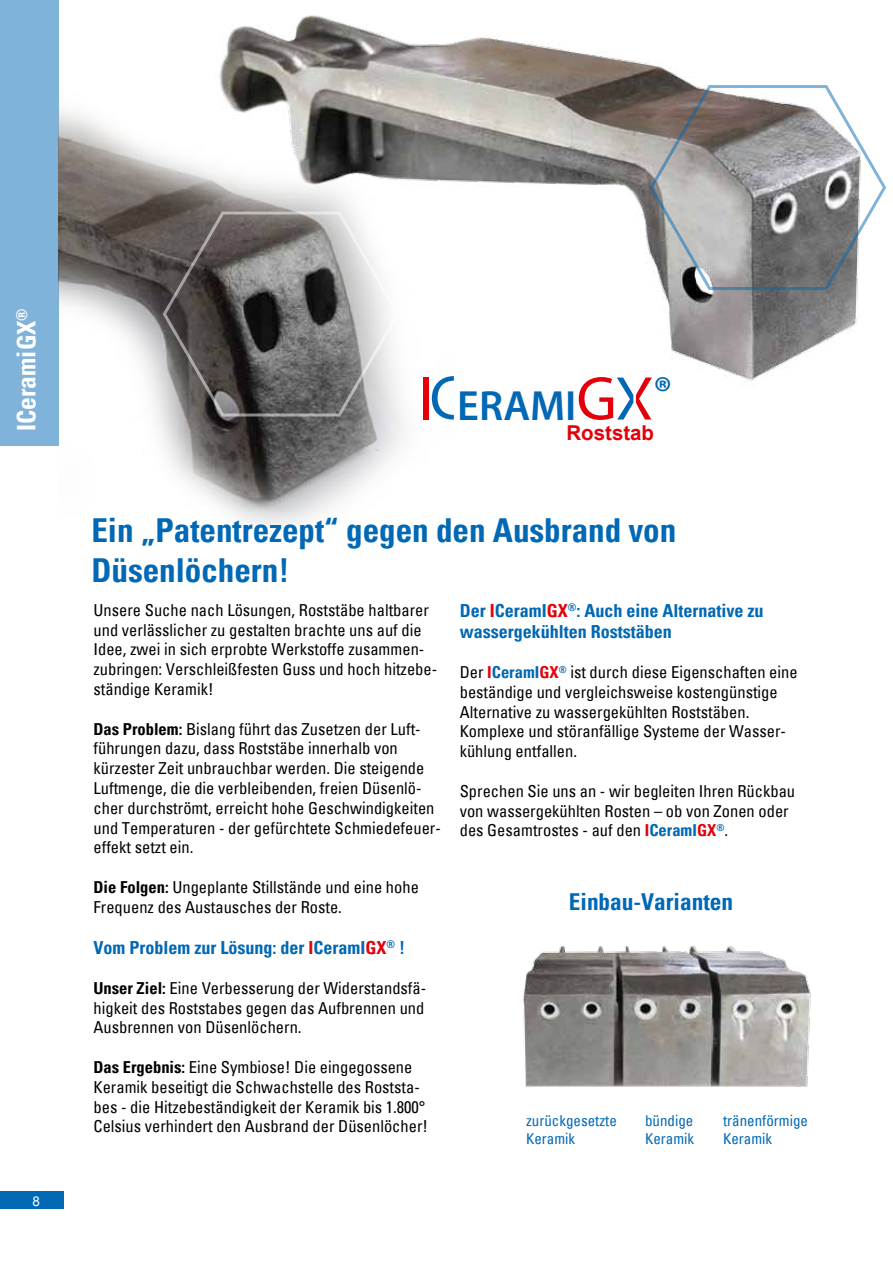
<style>
.page{position:relative;width:893px;height:1263px;background:#fff}
.page>*{position:absolute;margin:0;border:0;box-sizing:border-box;transform-origin:0 0}
.t1{font:600 42.45px "Myriad Pro";color:#0068b4}
.t2{font:700 condensed 33px/39.6px "Univers";color:#0068b4}
.t3{font:700 condensed 25.5px "Univers";color:#fff}
.t4{font:700 condensed 23.25px "Univers";color:#0068b4}
.t5{font:700 20.4px "Arial";color:#e3000b}
.t6{font:700 condensed 18px/21.6px "Univers";color:#0068b4}
.t7{font:condensed 16.5px/19.8px "Univers";color:#000}
.t8{font:condensed 15px/18px "Univers";color:#0068b4}
.t9{font:13.5px "Arial";color:#fff}
.s1{font-weight:400;font-size:62.25px;color:#e3000b}
.s2{color:#e3000b}
.s3{font-weight:700;color:#e3000b}
.s4{font-weight:700;color:#0068b4}
.s5{font-weight:700}
</style>
<div class="page">
<div style="left:0;top:1192px;width:64px;height:17px;background:#0068b4"></div>
<div style="left:0;top:0;width:58px;height:445px;background:#80b3d9"></div>
<img style="left:58px;top:0;width:796px;height:524px">
<svg style="left:648px;top:84px;width:206px;height:207px;background:#979696"></svg>
<svg style="left:432px;top:376px;width:22px;height:43px"></svg>
<svg style="left:617px;top:377px;width:35px;height:43px"></svg>
<svg style="left:161px;top:210px;width:240px;height:208px;background:#7d7b7a"></svg>
<img style="left:523px;top:946px;width:288px;height:141px">
<img style="left:854px;top:132px;width:32px;height:194px">
<h3 class="t3" style="left:11px;top:431px;width:124px;rotate:-90deg">ICeramiGX<sup>®</sup></h3>
<p class="t9" style="left:33px;top:1193px;width:9px">8</p>
<h1 class="t1" style="left:419px;top:378px;width:255px"><span class="s1">I</span> ERAMI<span class="s1">G</span> ®</h1>
<p class="t5" style="left:566px;top:419px;width:89px">Roststab</p>
<h2 class="t2" style="left:91px;top:510px;width:586px">Ein „Patentrezept“ gegen den Ausbrand von<br>Düsenlöchern!</h2>
<p class="t6" style="left:460px;top:599px;width:305px">Der <span class="s2">I</span>CeramI<span class="s2">GX</span><sup>®</sup>: Auch eine Alternative zu wassergekühlten Roststäben</p>
<p class="t7" style="left:460px;top:662px;width:339px">Der <span class="s3">I</span><span class="s4">CeramI</span><span class="s3">GX</span><sup>®</sup> ist durch diese Eigenschaften eine beständige und vergleichsweise kostengünstige Alternative zu wassergekühlten Roststäben.<br>Komplexe und störanfällige Systeme der Wasser&shy;kühlung entfallen.</p>
<p class="t7" style="left:460px;top:781px;width:337px">Sprechen Sie uns an - wir begleiten Ihren Rückbau von wassergekühlten Rosten – ob von Zonen oder des Gesamtrostes - auf den <span class="s3">I</span><span class="s4">CeramI</span><span class="s3">GX</span><sup>®</sup>.</p>
<p class="t7" style="left:94px;top:600px;width:345px">Unsere Suche nach Lösungen, Roststäbe haltbarer und verlässlicher zu gestalten brachte uns auf die Idee, zwei in sich erprobte Werkstoffe zusammen&shy;zubringen: Verschleißfesten Guss und hoch hitzebe&shy;ständige Keramik!</p>
<p class="t7" style="left:94px;top:718px;width:349px"><span class="s5">Das Problem:</span> Bislang führt das Zusetzen der Luft&shy;führungen dazu, dass Roststäbe innerhalb von kürzester Zeit unbrauchbar werden. Die steigende Luftmenge, die die verbleibenden, freien Düsenlö&shy;cher durchströmt, erreicht hohe Geschwindigkeiten und Temperaturen - der gefürchtete Schmiedefeuer&shy;effekt setzt ein.</p>
<p class="t7" style="left:94px;top:877px;width:327px"><span class="s5">Die Folgen:</span> Ungeplante Stillstände und eine hohe<br>Frequenz des Austausches der Roste.</p>
<p class="t6" style="left:94px;top:937px;width:313px">Vom Problem zur Lösung: der <span class="s2">I</span>CeramI<span class="s2">GX</span><sup>®</sup> !</p>
<p class="t7" style="left:94px;top:978px;width:334px;text-align:justify"><span class="s5">Unser Ziel:</span> Eine Verbesserung der Widerstandsfä&shy;higkeit des Roststabes gegen das Aufbrennen und Ausbrennen von Düsenlöchern.</p>
<p class="t7" style="left:94px;top:1057px;width:336px"><span class="s5">Das Ergebnis:</span> Eine Symbiose! Die eingegossene Keramik beseitigt die Schwachstelle des Roststa&shy;bes - die Hitzebeständigkeit der Keramik bis 1.800° Celsius verhindert den Ausbrand der Düsenlöcher!</p>
<h3 class="t4" style="left:569px;top:887px;width:166px">Einbau-Varianten</h3>
<p class="t8" style="left:526px;top:1111px;width:92px">zurückgesetzte<br>Keramik</p>
<p class="t8" style="left:645px;top:1111px;width:51px">bündige<br>Keramik</p>
<p class="t8" style="left:723px;top:1111px;width:86px">tränenförmige<br>Keramik</p>
</div>
